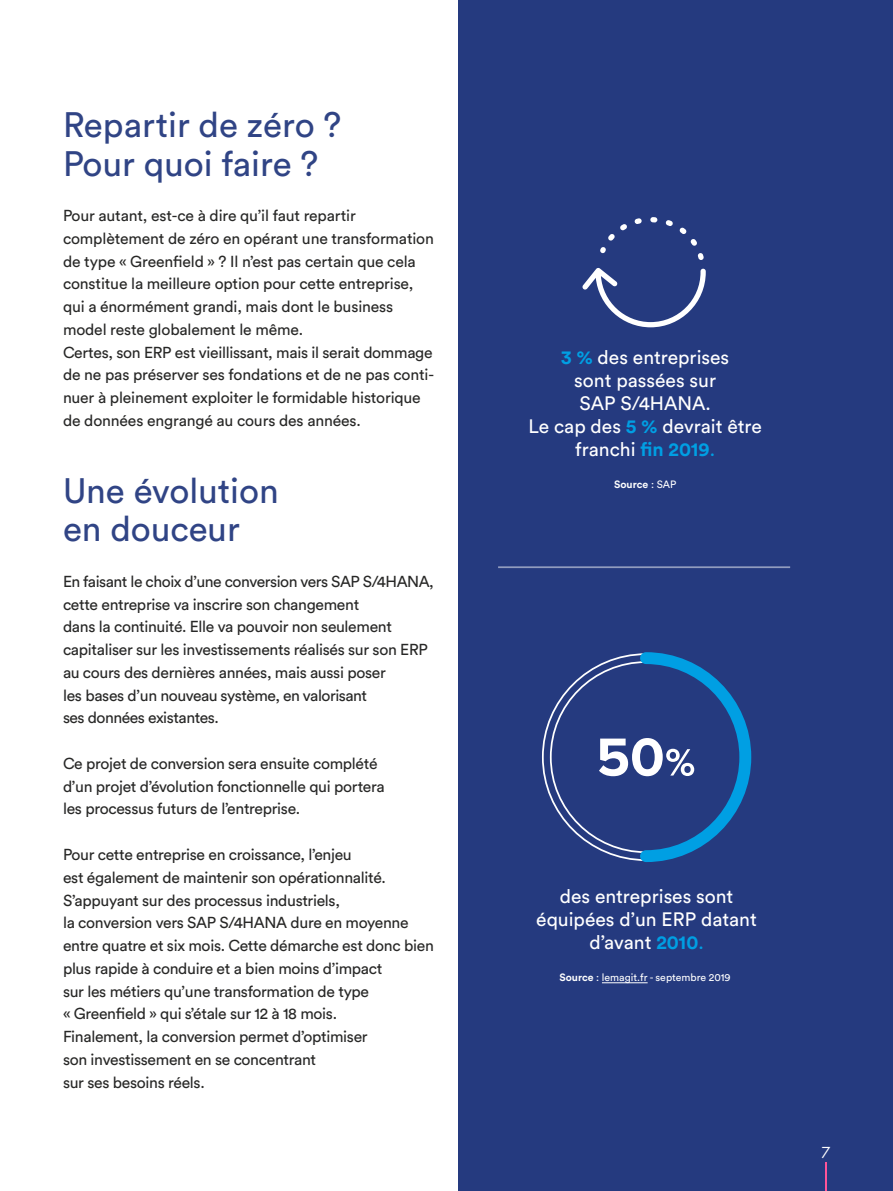
<style>
.page{position:relative;width:893px;height:1191px;background:#fff}
.page>*{position:absolute;margin:0;border:0;box-sizing:border-box;transform-origin:0 0}
.t1{font:35px/38.5px "Circular Std";color:#304485}
.t2{font:19.25px/23.1px "Circular Std";color:#fff;text-align:center}
.t3{font:16.62px "Futura PT";color:#fff}
.t4{font:15.75px/22.8px "Circular Std";letter-spacing:-.02em;color:#282827}
.t5{font:10.5px "Circular Std";color:#fff}
.t6{font:700 10.5px "Circular Std";color:#fff}
.s1{font-weight:700;color:#009fe3}
.s2{color:#009fe3}
.s3{font-weight:400}
.s4{font-weight:700}
</style>
<div class="page">
<div style="left:459px;top:0;width:434px;height:1191px;background:#253a7f"></div>
<hr style="left:498px;top:566px;width:292px;height:2px;background:#fff">
<hr style="left:602px;top:982px;width:46px;height:1px;background:#fff">
<svg style="left:542px;top:664px;width:57px;height:186px"></svg>
<svg style="left:599px;top:652px;width:152px;height:210px"></svg>
<hr style="left:825px;top:1162px;width:2px;height:29px;background:#ff5499">
<svg style="left:600px;top:247px;width:6px;height:6px"></svg>
<svg style="left:650px;top:217px;width:7px;height:5px"></svg>
<svg style="left:697px;top:253px;width:7px;height:7px"></svg>
<svg style="left:608px;top:224px;width:19px;height:16px"></svg>
<svg style="left:634px;top:218px;width:8px;height:6px"></svg>
<svg style="left:665px;top:220px;width:8px;height:6px"></svg>
<svg style="left:679px;top:227px;width:18px;height:19px"></svg>
<svg style="left:582px;top:268px;width:124px;height:59px"></svg>
<h1 class="t1" style="left:63px;top:105px;width:280px">Repartir de zéro ?<br>Pour quoi faire ?</h1>
<p class="t4" style="left:63px;top:204px;width:373px">Pour autant, est-ce à dire qu’il faut repartir complètement de zéro en opérant une transformation de type « Greenfield » ? Il n’est pas certain que cela constitue la meilleure option pour cette entreprise, qui a énormément grandi, mais dont le business model reste globalement le même.<br>Certes, son ERP est vieillissant, mais il serait dommage de ne pas préserver ses fondations et de ne pas conti&shy;nuer à pleinement exploiter le formidable historique de données engrangé au cours des années.</p>
<h1 class="t1" style="left:63px;top:471px;width:217px">Une évolution en douceur</h1>
<p class="t4" style="left:63px;top:570px;width:372px">En faisant le choix d’une conversion vers SAP S/4HANA, cette entreprise va inscrire son changement<br>dans la continuité. Elle va pouvoir non seulement capitaliser sur les investissements réalisés sur son ERP au cours des dernières années, mais aussi poser<br>les bases d’un nouveau système, en valorisant<br>ses données existantes.</p>
<p class="t4" style="left:63px;top:752px;width:323px">Ce projet de conversion sera ensuite complété d’un projet d’évolution fonctionnelle qui portera les processus futurs de l’entreprise.</p>
<p class="t4" style="left:63px;top:843px;width:372px">Pour cette entreprise en croissance, l’enjeu<br>est également de maintenir son opérationnalité.<br>S’appuyant sur des processus industriels,<br>la conversion vers SAP S/4HANA dure en moyenne entre quatre et six mois. Cette démarche est donc bien plus rapide à conduire et a bien moins d’impact<br>sur les métiers qu’une transformation de type<br>« Greenfield » qui s’étale sur 12 à 18 mois.<br>Finalement, la conversion permet d’optimiser<br>son investissement en se concentrant<br>sur ses besoins réels.</p>
<p class="t2" style="left:528px;top:345px;width:235px"><span class="s1">3 %</span> des entreprises<br>sont passées sur<br>SAP S/4HANA.<br>Le cap des <span class="s1">5 %</span> devrait être franchi <span class="s1">fin 2019</span><span class="s2">.</span></p>
<p class="t6" style="left:614px;top:478px;width:64px">Source <span class="s3">: SAP</span></p>
<p class="t2" style="left:536px;top:884px;width:222px">des entreprises sont équipées d’un ERP datant d’avant <span class="s1">2010</span><span class="s2">.</span></p>
<p class="t5" style="left:559px;top:970px;width:173px"><span class="s4">Source</span> : lemagit.fr - septembre 2019</p>
<p class="t3" style="left:821px;top:1142px;width:11px">7</p>
</div>
